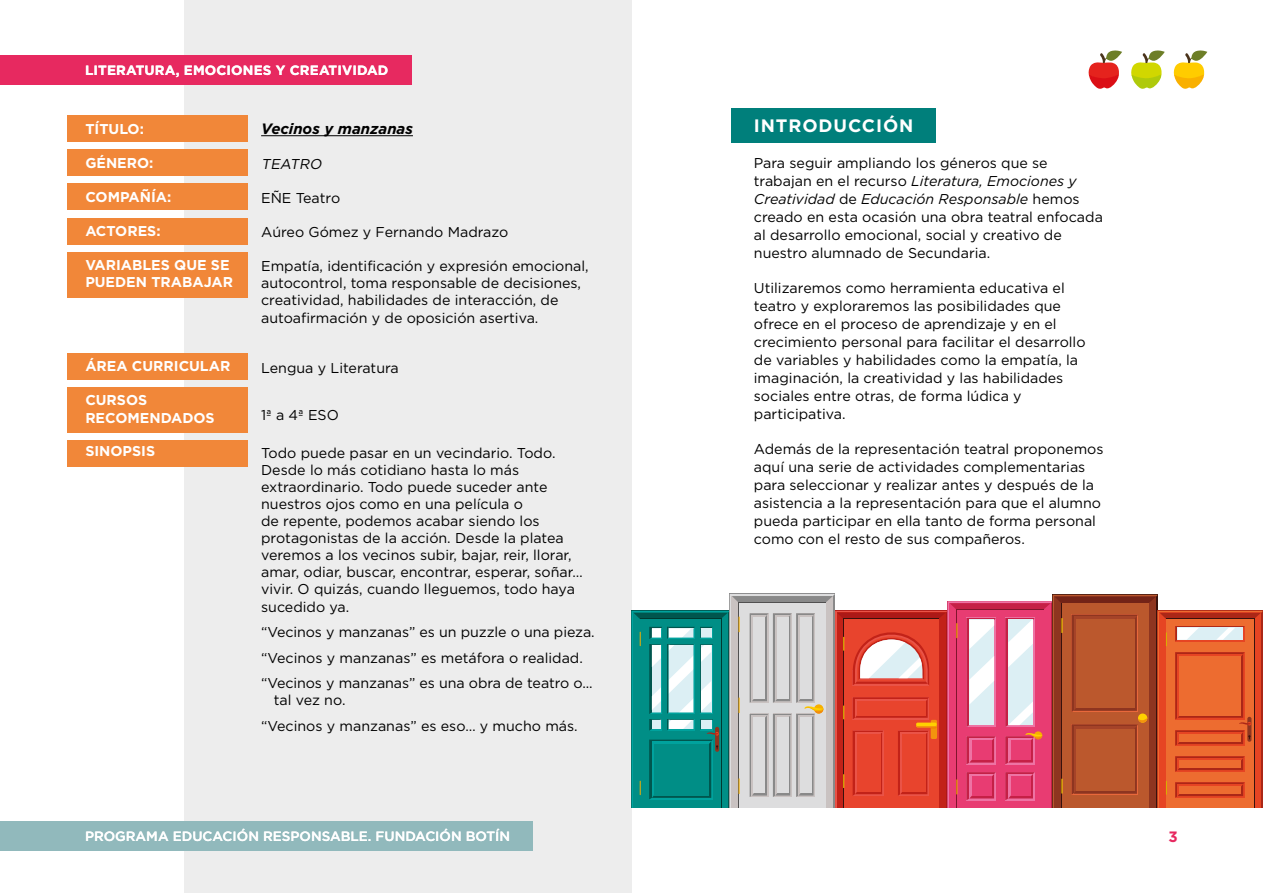
<style>
.page{position:relative;width:1263px;height:893px;background:#fff}
.page>*{position:absolute;margin:0;border:0;box-sizing:border-box;transform-origin:0 0}
.t1{font:700 18px "Gotham";letter-spacing:.05em;color:#fff}
.t2{font:italic 700 15px "Gotham";color:#000}
.t3{font:700 15px "Gotham";color:#e72960}
.t4{font:14.25px/18px "Gotham";color:#000}
.t5{font:700 14.25px/17.1px "Gotham";color:#fff}
.t6{font:italic 14.25px "Gotham";color:#000}
.t7{font:500 13.5px "Gotham";color:#fff}
.t8{font:700 13.5px "Gotham";letter-spacing:.01em;color:#fff}
.s1{font-style:italic}
</style>
<div class="page">
<div style="left:184px;top:0;width:447px;height:893px;background:#ededed"></div>
<div style="left:0;top:821px;width:532px;height:30px;background:#91b9bc"></div>
<div style="left:0;top:55px;width:412px;height:30px;background:#e72960"></div>
<div style="left:67px;top:116px;width:181px;height:26px;background:#f18739"></div>
<div style="left:67px;top:150px;width:181px;height:26px;background:#f18739"></div>
<div style="left:67px;top:184px;width:181px;height:26px;background:#f18739"></div>
<div style="left:67px;top:218px;width:181px;height:26px;background:#f18739"></div>
<div style="left:67px;top:252px;width:181px;height:45px;background:#f18739"></div>
<div style="left:67px;top:353px;width:181px;height:26px;background:#f18739"></div>
<div style="left:67px;top:440px;width:181px;height:26px;background:#f18739"></div>
<div style="left:67px;top:387px;width:181px;height:45px;background:#f18739"></div>
<div style="left:731px;top:108px;width:204px;height:34px;background:#007f7b"></div>
<hr style="left:261px;top:135px;width:152px;height:1px;background:#000">
<svg style="left:1088px;top:50px;width:34px;height:39px"></svg>
<svg style="left:1131px;top:50px;width:34px;height:39px"></svg>
<svg style="left:1173px;top:50px;width:34px;height:39px"></svg>
<svg style="left:631px;top:594px;width:632px;height:214px"></svg>
<p class="t8" style="left:85px;top:63px;width:305px">LITERATURA, EMOCIONES Y CREATIVIDAD</p>
<p class="t5" style="left:85px;top:120px;width:60px">TÍTULO:</p>
<p class="t2" style="left:261px;top:119px;width:153px">Vecinos y manzanas</p>
<p class="t5" style="left:85px;top:154px;width:70px">GÉNERO:</p>
<p class="t6" style="left:261px;top:156px;width:65px">TEATRO</p>
<p class="t5" style="left:85px;top:188px;width:88px">COMPAÑÍA:</p>
<p class="t4" style="left:261px;top:189px;width:81px">EÑE Teatro</p>
<p class="t5" style="left:85px;top:222px;width:77px">ACTORES:</p>
<p class="t4" style="left:261px;top:223px;width:249px">Aúreo Gómez y Fernando Madrazo</p>
<p class="t5" style="left:85px;top:256px;width:149px">VARIABLES QUE SE<br>PUEDEN TRABAJAR</p>
<p class="t4" style="left:261px;top:257px;width:329px;line-height:17.1px">Empatía, identificación y expresión emocional, autocontrol, toma responsable de decisiones, creatividad, habilidades de interacción, de autoafirmación y de oposición asertiva.</p>
<p class="t5" style="left:85px;top:357px;width:146px">ÁREA CURRICULAR</p>
<p class="t4" style="left:261px;top:358px;width:139px">Lengua y Literatura</p>
<p class="t5" style="left:85px;top:391px;width:131px">CURSOS<br>RECOMENDADOS</p>
<p class="t4" style="left:261px;top:405px;width:79px">1ª a 4ª ESO</p>
<p class="t5" style="left:85px;top:442px;width:71px">SINOPSIS</p>
<p class="t4" style="left:261px;top:444px;width:323px;line-height:17.1px">Todo puede pasar en un vecindario. Todo.<br>Desde lo más cotidiano hasta lo más extraordinario. Todo puede suceder ante nuestros ojos como en una película o<br>de repente, podemos acabar siendo los protagonistas de la acción. Desde la platea veremos a los vecinos subir, bajar, reir, llorar, amar, odiar, buscar, encontrar, esperar, soñar… vivir. O quizás, cuando lleguemos, todo haya sucedido ya.</p>
<p class="t4" style="left:261px;top:619px;width:335px;line-height:25.7px">“Vecinos y manzanas” es un puzzle o una pieza. “Vecinos y manzanas” es metáfora o realidad. “Vecinos y manzanas” es una obra de teatro o...</p>
<p class="t4" style="left:261px;top:687px;width:318px;line-height:25.7px;text-indent:13px">tal vez no.<br>“Vecinos y manzanas” es eso… y mucho más.</p>
<p class="t7" style="left:85px;top:829px;width:427px">PROGRAMA EDUCACIÓN RESPONSABLE. FUNDACIÓN BOTÍN</p>
<p class="t1" style="left:754px;top:116px;width:161px">INTRODUCCIÓN</p>
<p class="t4" style="left:754px;top:154px;width:350px">Para seguir ampliando los géneros que se trabajan en el recurso <span class="s1">Literatura, Emociones y Creatividad</span> de <span class="s1">Educación Responsable</span> hemos creado en esta ocasión una obra teatral enfocada al desarrollo emocional, social y creativo de nuestro alumnado de Secundaria.</p>
<p class="t4" style="left:754px;top:279px;width:333px">Utilizaremos como herramienta educativa el teatro y exploraremos las posibilidades que ofrece en el proceso de aprendizaje y en el crecimiento personal para facilitar el desarrollo de variables y habilidades como la empatía, la imaginación, la creatividad y las habilidades sociales entre otras, de forma lúdica y participativa.</p>
<p class="t4" style="left:754px;top:440px;width:351px">Además de la representación teatral proponemos aquí una serie de actividades complementarias para seleccionar y realizar antes y después de la asistencia a la representación para que el alumno pueda participar en ella tanto de forma personal como con el resto de sus compañeros.</p>
<p class="t3" style="left:1168px;top:828px;width:11px">3</p>
</div>
